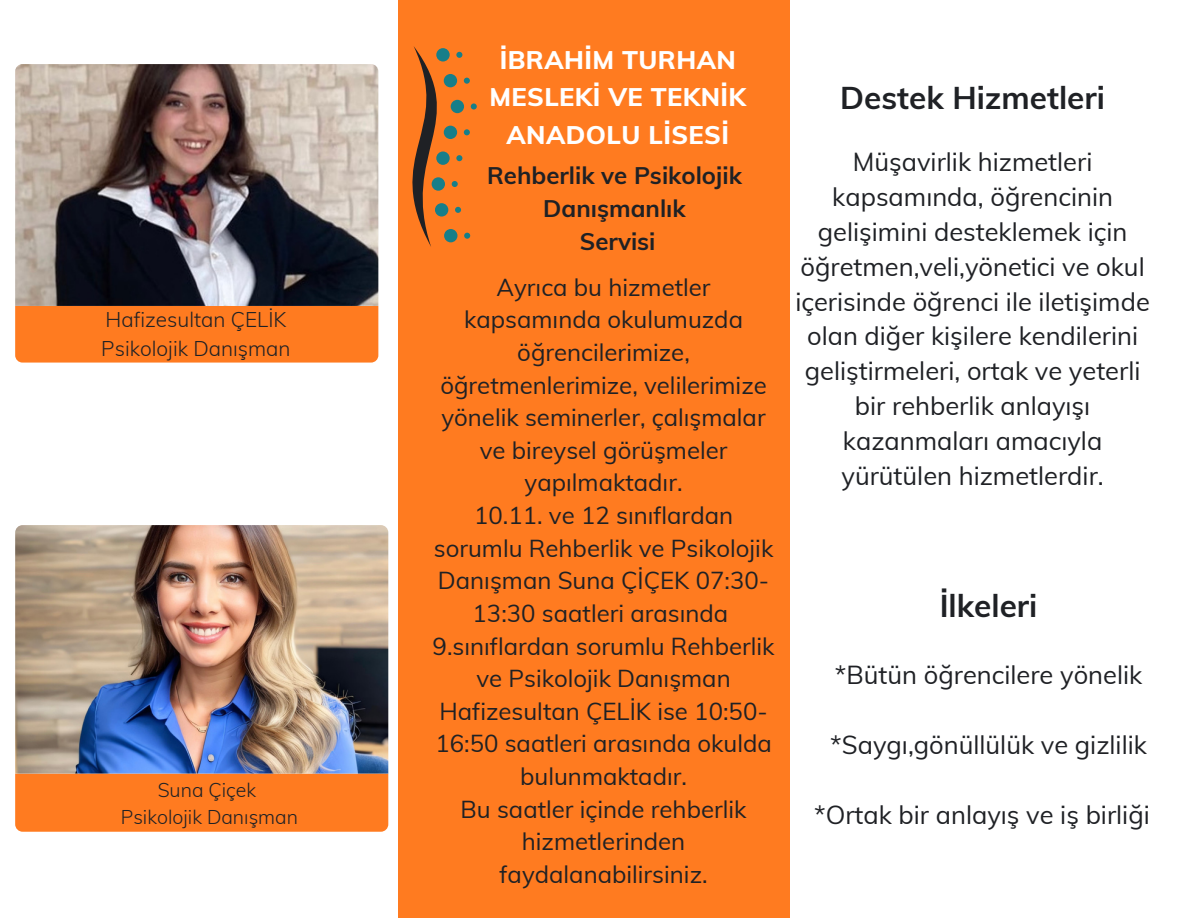
<style>
.page{position:relative;width:1188px;height:918px;background:#fff}
.page>*{position:absolute;margin:0;border:0;box-sizing:border-box;transform-origin:0 0}
.t1{font:700 31.5px "Muli";color:#1f2125}
.t2{font:25.5px/34.8px "Muli";color:#1f2125;text-align:center}
.t3{font:800 25.5px/37.2px "Muli";letter-spacing:.015em;color:#fff;text-align:center}
.t4{font:24px/32.7px "Muli";color:#1f2125;text-align:center}
.t5{font:700 24px "Muli";color:#1f2125}
.t6{font:300 20.85px "Muli";color:#1f2125}
.t7{font:300 19.5px "Muli";color:#1f2125}
</style>
<div class="page">
<div style="left:398px;top:0;width:392px;height:918px;background:#ff7b20"></div>
<svg style="left:412px;top:46px;width:65px;height:201px"></svg>
<div style="left:15px;top:306px;width:363px;height:57px;background:#ff7b20"></div>
<img style="left:15px;top:64px;width:363px;height:242px">
<div style="left:15px;top:774px;width:373px;height:58px;background:#ff7b20"></div>
<img style="left:15px;top:525px;width:373px;height:249px">
<p class="t6" style="left:106px;top:306px;width:182px">Hafizesultan ÇELİK</p>
<p class="t6" style="left:101px;top:335px;width:191px">Psikolojik Danışman</p>
<p class="t7" style="left:158px;top:777px;width:100px">Suna Çiçek</p>
<p class="t7" style="left:121px;top:804px;width:179px">Psikolojik Danışman</p>
<p class="t3" style="left:489px;top:41px;width:258px">İBRAHİM TURHAN<br>MESLEKİ VE TEKNİK<br>ANADOLU LİSESİ</p>
<p class="t5" style="left:487px;top:160px;width:256px">Rehberlik ve Psikolojik</p>
<p class="t5" style="left:543px;top:193px;width:144px">Danışmanlık</p>
<p class="t5" style="left:580px;top:225px;width:74px">Servisi</p>
<p class="t4" style="left:440px;top:270px;width:328px">Ayrıca bu hizmetler kapsamında okulumuzda öğrencilerimize, öğretmenlerimize, velilerimize yönelik seminerler, çalışmalar ve bireysel görüşmeler yapılmaktadır.</p>
<p class="t4" style="left:434px;top:499px;width:341px">10.11. ve 12 sınıflardan sorumlu Rehberlik ve Psikolojik<br>Danışman Suna ÇİÇEK 07:30-<br>13:30 saatleri arasında</p>
<p class="t4" style="left:433px;top:629px;width:343px">9.sınıflardan sorumlu Rehberlik ve Psikolojik Danışman<br>Hafizesultan ÇELİK ise 10:50-<br>16:50 saatleri arasında okulda bulunmaktadır.</p>
<p class="t4" style="left:461px;top:792px;width:287px">Bu saatler içinde rehberlik hizmetlerinden faydalanabilirsiniz.</p>
<p class="t1" style="left:840px;top:77px;width:263px">Destek Hizmetleri</p>
<p class="t2" style="left:795px;top:144px;width:356px">Müşavirlik hizmetleri kapsamında, öğrencinin gelişimini desteklemek için öğretmen,veli,yönetici ve okul içerisinde öğrenci ile iletişimde olan diğer kişilere kendilerini geliştirmeleri, ortak ve yeterli bir rehberlik anlayışı kazanmaları amacıyla yürütülen hizmetlerdir.</p>
<p class="t1" style="left:940px;top:585px;width:95px">İlkeleri</p>
<p class="t2" style="left:835px;top:657px;width:309px">*Bütün öğrencilere yönelik</p>
<p class="t2" style="left:830px;top:727px;width:318px">*Saygı,gönüllülük ve gizlilik</p>
<p class="t2" style="left:814px;top:797px;width:334px">*Ortak bir anlayış ve iş birliği</p>
</div>
